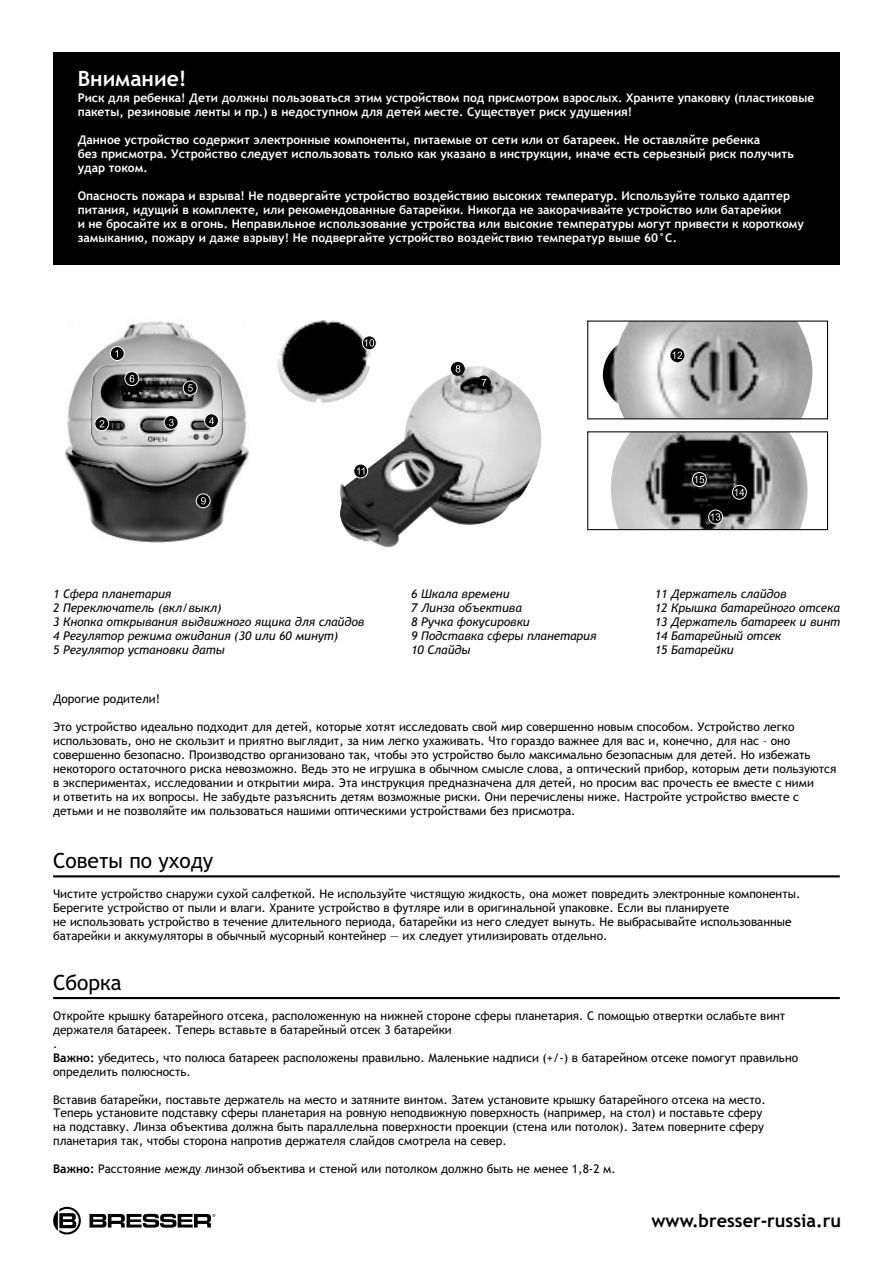
<style>
.page{position:relative;width:893px;height:1263px;background:#fff}
.page>*{position:absolute;margin:0;border:0;box-sizing:border-box;transform-origin:0 0}
.t1{font:21px "Trebuchet MS";color:#000}
.t2{font:700 21px "Trebuchet MS";color:#fff}
.t3{font:700 18px "Trebuchet MS";color:#000}
.t4{font:12px/14px "Trebuchet MS";color:#000}
.t5{font:700 12px/14px "Trebuchet MS";color:#fff}
.t6{font:italic 12px/14px "Trebuchet MS";color:#000}
.s1{font-weight:700}
</style>
<div class="page">
<img style="left:65px;top:321px;width:184px;height:222px">
<img style="left:277px;top:320px;width:94px;height:83px">
<img style="left:339px;top:366px;width:203px;height:182px">
<div style="left:53px;top:52px;width:787px;height:213px;background:#000"></div>
<div style="left:110px;top:346px;width:14px;height:15px;background:#000;border:1px solid #fff;border-radius:50%"></div>
<svg style="left:115px;top:350px;width:3px;height:7px"></svg>
<svg style="left:95px;top:417px;width:14px;height:14px"></svg>
<svg style="left:100px;top:420px;width:4px;height:7px"></svg>
<svg style="left:164px;top:415px;width:14px;height:15px"></svg>
<svg style="left:169px;top:419px;width:5px;height:7px"></svg>
<div style="left:204px;top:414px;width:15px;height:14px;background:#000;border:1px solid #fff;border-radius:50%"></div>
<svg style="left:209px;top:417px;width:5px;height:7px"></svg>
<div style="left:183px;top:381px;width:14px;height:14px;background:#000;border:1px solid #fff;border-radius:50%"></div>
<svg style="left:188px;top:384px;width:5px;height:8px"></svg>
<svg style="left:125px;top:371px;width:14px;height:15px"></svg>
<svg style="left:130px;top:375px;width:4px;height:7px"></svg>
<div style="left:477px;top:375px;width:14px;height:14px;background:#000;border-radius:50%"></div>
<svg style="left:482px;top:379px;width:4px;height:7px"></svg>
<div style="left:451px;top:362px;width:14px;height:14px;background:#000;border-radius:50%"></div>
<svg style="left:456px;top:365px;width:4px;height:7px"></svg>
<div style="left:196px;top:494px;width:14px;height:14px;background:#000;border:1px solid #fff;border-radius:50%"></div>
<svg style="left:201px;top:497px;width:5px;height:7px"></svg>
<svg style="left:362px;top:336px;width:14px;height:14px"></svg>
<svg style="left:364px;top:339px;width:10px;height:8px"></svg>
<svg style="left:354px;top:464px;width:14px;height:14px"></svg>
<svg style="left:357px;top:467px;width:7px;height:8px"></svg>
<svg style="left:587px;top:431px;width:241px;height:99px"></svg>
<svg style="left:587px;top:321px;width:241px;height:98px"></svg>
<hr style="left:53px;top:875px;width:787px;height:2px;background:#000">
<hr style="left:53px;top:997px;width:787px;height:2px;background:#000">
<svg style="left:53px;top:1207px;width:162px;height:27px"></svg>
<h1 class="t2" style="left:78px;top:71px;width:110px">Внимание!</h1>
<p class="t5" style="left:78px;top:92px;width:738px">Риск для ребенка! Дети должны пользоваться этим устройством под присмотром взрослых. Храните упаковку (пластиковые пакеты, резиновые ленты и пр.) в недоступном для детей месте. Существует риск удушения!</p>
<p class="t5" style="left:78px;top:134px;width:718px">Данное устройство содержит электронные компоненты, питаемые от сети или от батареек. Не оставляйте ребенка<br>без присмотра. Устройство следует использовать только как указано в инструкции, иначе есть серьезный риск получить удар током.</p>
<p class="t5" style="left:78px;top:190px;width:728px">Опасность пожара и взрыва! Не подвергайте устройство воздействию высоких температур. Используйте только адаптер питания, идущий в комплекте, или рекомендованные батарейки. Никогда не закорачивайте устройство или батарейки<br>и не бросайте их в огонь. Неправильное использование устройства или высокие температуры могут привести к короткому замыканию, пожару и даже взрыву! Не подвергайте устройство воздействию температур выше 60°С.</p>
<p class="t6" style="left:53px;top:588px;width:313px">1 Сфера планетария<br>2 Переключатель (вкл/выкл)<br>3 Кнопка открывания выдвижного ящика для слайдов 4 Регулятор режима ожидания (30 или 60 минут)<br>5 Регулятор установки даты</p>
<p class="t6" style="left:411px;top:588px;width:187px">6 Шкала времени<br>7 Линза объектива<br>8 Ручка фокусировки<br>9 Подставка сферы планетария<br>10 Слайды</p>
<p class="t6" style="left:655px;top:588px;width:187px">11 Держатель слайдов<br>12 Крышка батарейного отсека<br>13 Держатель батареек и винт<br>14 Батарейный отсек<br>15 Батарейки</p>
<p class="t4" style="left:53px;top:693px;width:109px">Дорогие родители!</p>
<p class="t4" style="left:53px;top:721px;width:785px">Это устройство идеально подходит для детей, которые хотят исследовать свой мир совершенно новым способом. Устройство легко использовать, оно не скользит и приятно выглядит, за ним легко ухаживать. Что гораздо важнее для вас и, конечно, для нас – оно совершенно безопасно. Производство организовано так, чтобы это устройство было максимально безопасным для детей. Но избежать некоторого остаточного риска невозможно. Ведь это не игрушка в обычном смысле слова, а оптический прибор, которым дети пользуются в экспериментах, исследовании и открытии мира. Эта инструкция предназначена для детей, но просим вас прочесть ее вместе с ними<br>и ответить на их вопросы. Не забудьте разъяснить детям возможные риски. Они перечислены ниже. Настройте устройство вместе с детьми и не позволяйте им пользоваться нашими оптическими устройствами без присмотра.</p>
<h1 class="t1" style="left:53px;top:853px;width:162px">Советы по уходу</h1>
<p class="t4" style="left:53px;top:888px;width:749px">Чистите устройство снаружи сухой салфеткой. Не используйте чистящую жидкость, она может повредить электронные компоненты.<br>Берегите устройство от пыли и влаги. Храните устройство в футляре или в оригинальной упаковке. Если вы планируете<br>не использовать устройство в течение длительного периода, батарейки из него следует вынуть. Не выбрасывайте использованные батарейки и аккумуляторы в обычный мусорный контейнер — их следует утилизировать отдельно.</p>
<h1 class="t1" style="left:53px;top:974px;width:70px">Сборка</h1>
<p class="t4" style="left:53px;top:1010px;width:746px">Откройте крышку батарейного отсека, расположенную на нижней стороне сферы планетария. С помощью отвертки ослабьте винт держателя батареек. Теперь вставьте в батарейный отсек 3 батарейки<br>.<br><span class="s1">Важно:</span> убедитесь, что полюса батареек расположены правильно. Маленькие надписи (+/-) в батарейном отсеке помогут правильно определить полюсность.</p>
<p class="t4" style="left:53px;top:1093px;width:714px">Вставив батарейки, поставьте держатель на место и затяните винтом. Затем установите крышку батарейного отсека на место.<br>Теперь установите подставку сферы планетария на ровную неподвижную поверхность (например, на стол) и поставьте сферу на подставку. Линза объектива должна быть параллельна поверхности проекции (стена или потолок). Затем поверните сферу планетария так, чтобы сторона напротив держателя слайдов смотрела на север.</p>
<p class="t4" style="left:53px;top:1163px;width:564px"><span class="s1">Важно:</span> Расстояние между линзой объектива и стеной или потолком должно быть не менее 1,8-2 м.</p>
<h2 class="t3" style="left:651px;top:1214px;width:191px">www.bresser-russia.ru</h2>
</div>
